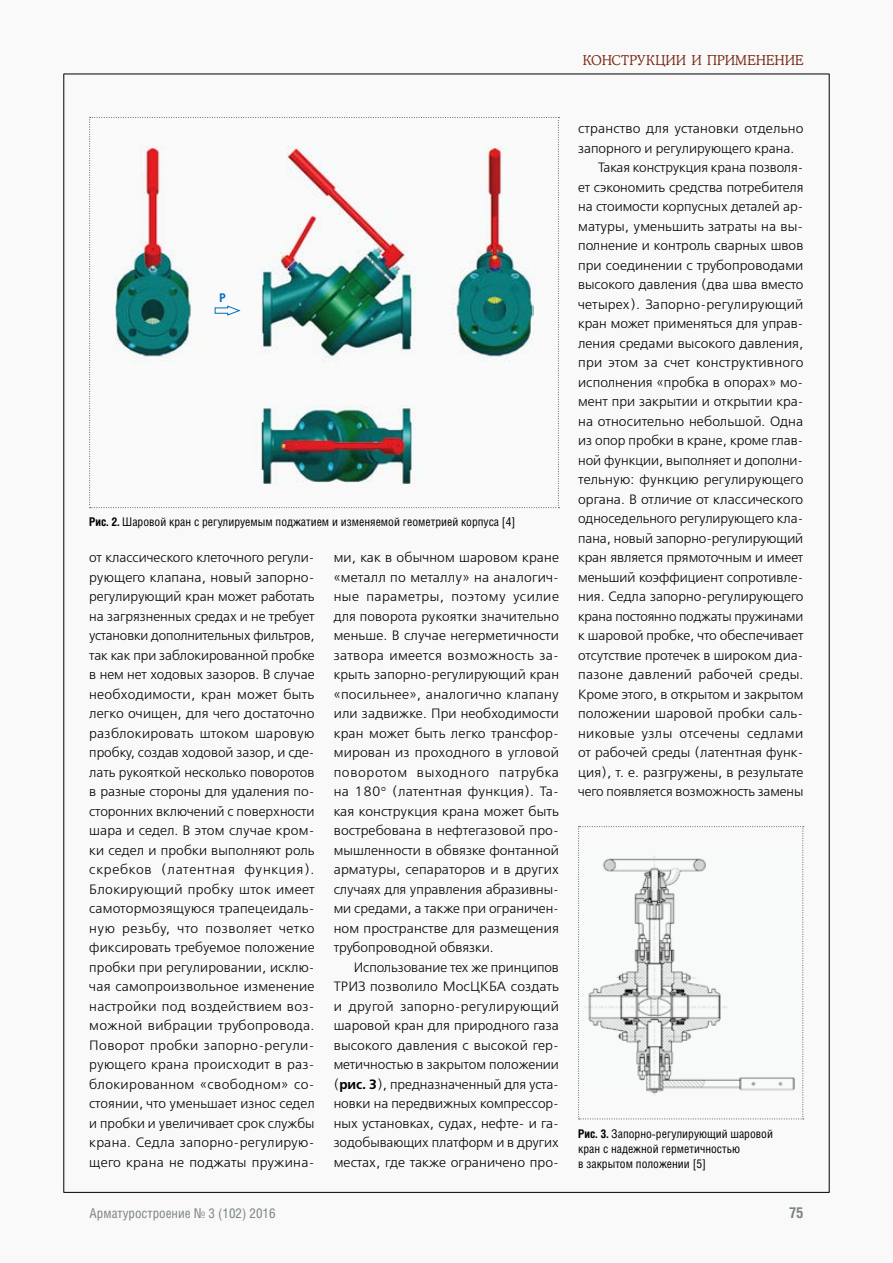
<style>
.page{position:relative;width:893px;height:1263px;background:#f9f9f9}
.page>*{position:absolute;margin:0;border:0;box-sizing:border-box;transform-origin:0 0}
.t1{font:700 15px "Helios Cond";color:#7c8386}
.t2{font:13.5px/19.5px "Free Set Light C";color:#000;text-align:justify}
.t3{font:13.5px "Free Set Light C";letter-spacing:.02em;color:#000}
.t4{font:13.5px "Helios Cond";color:#7c8386}
.t5{font:13.5px "Free Set Light C";letter-spacing:.03em;color:#000}
.t6{font:13.5px "Osvald Light C";letter-spacing:.03em;color:#7b2b15}
.t7{font:12px/15px "Helios Cond";color:#000}
.t8{font:700 12px "Helios Cond";color:#006fb9}
.s1{font-weight:700}
.s2{font-family:"Free Set Demi C"}
</style>
<div class="page">
<svg style="left:578px;top:826px;width:226px;height:293px"></svg>
<svg style="left:89px;top:117px;width:470px;height:391px"></svg>
<hr style="left:64px;top:74px;width:1px;height:1118px;background:#000">
<hr style="left:829px;top:74px;width:1px;height:1118px;background:#000">
<hr style="left:64px;top:74px;width:765px;height:1px;background:#000">
<hr style="left:64px;top:1192px;width:765px;height:1px;background:#000">
<p class="t6" style="left:583px;top:52px;width:222px">конструкции и применение</p>
<p class="t8" style="left:220px;top:290px;width:8px">Р</p>
<p class="t7" style="left:89px;top:514px;width:428px"><span class="s1">Рис. 2.</span> Шаровой кран с регулируемым поджатием и изменяемой геометрией корпуса [4]</p>
<p class="t2" style="left:89px;top:549px;width:227px">от классического клеточного регули&shy;рующего клапана, новый запорно&shy;регулирующий кран может работать на загрязненных средах и не требует установки дополнительных фильтров, так как при заблокированной пробке в нем нет ходовых зазоров. В случае необходимости, кран может быть легко очищен, для чего достаточно разблокировать штоком шаровую пробку, создав ходовой зазор, и сде&shy;лать рукояткой несколько поворотов в разные стороны для удаления по&shy;сторонних включений с поверхности шара и седел. В этом случае кром&shy;ки седел и пробки выполняют роль скребков (латентная функция).<br>Блокирующий пробку шток имеет самотормозящуюся трапецеидаль&shy;ную резьбу, что позволяет четко фиксировать требуемое положение пробки при регулировании, исклю&shy;чая самопроизвольное изменение настройки под воздействием воз&shy;можной вибрации трубопровода.<br>Поворот пробки запорно-регули&shy;рующего крана происходит в раз&shy;блокированном «свободном» со&shy;стоянии, что уменьшает износ седел и пробки и увеличивает срок службы крана. Седла запорно-регулирую&shy;щего крана не поджаты пружина-</p>
<p class="t2" style="left:334px;top:549px;width:227px">ми, как в обычном шаровом кране «металл по металлу» на аналогич&shy;ные параметры, поэтому усилие для поворота рукоятки значительно меньше. В случае негерметичности затвора имеется возможность за&shy;крыть запорно-регулирующий кран «посильнее», аналогично клапану или задвижке. При необходимости кран может быть легко трансфор&shy;мирован из проходного в угловой поворотом выходного патрубка на 180 (латентная функция). Та&shy;кая конструкция крана может быть востребована в нефтегазовой про&shy;мышленности в обвязке фонтанной арматуры, сепараторов и в других случаях для управления абразивны&shy;ми средами, а также при ограничен&shy;ном пространстве для размещения трубопроводной обвязки.</p>
<p class="t2" style="left:334px;top:958px;width:227px;text-indent:20px">Использование тех же принципов ТРИЗ позволило МосЦКБА создать и другой запорно-регулирующий шаровой кран для природного газа высокого давления с высокой гер&shy;метичностью в закрытом положении (<span class="s2">рис. 3</span>), предназначенный для уста&shy;новки на передвижных компрессор&shy;ных установках, судах, нефте- и га&shy;зодобывающих платформ и в других местах, где также ограничено про-</p>
<p class="t2" style="left:578px;top:120px;width:227px">странство для установки отдельно</p>
<p class="t2" style="left:578px;top:139px;width:218px">запорного и регулирующего крана.</p>
<p class="t2" style="left:598px;top:159px;width:207px">Такая конструкция крана позволя-</p>
<p class="t2" style="left:578px;top:178px;width:227px">ет сэкономить средства потребителя</p>
<p class="t2" style="left:578px;top:198px;width:227px">на стоимости корпусных деталей ар-</p>
<p class="t2" style="left:578px;top:217px;width:227px">матуры, уменьшить затраты на вы-</p>
<p class="t2" style="left:578px;top:237px;width:227px">полнение и контроль сварных швов</p>
<p class="t2" style="left:578px;top:256px;width:227px">при соединении с трубопроводами</p>
<p class="t2" style="left:578px;top:276px;width:227px">высокого давления (два шва вместо</p>
<p class="t3" style="left:578px;top:297px;width:227px">четырех). Запорно-регулирующий</p>
<p class="t2" style="left:578px;top:315px;width:227px">кран может применяться для управ-</p>
<p class="t2" style="left:578px;top:334px;width:227px">ления средами высокого давления,</p>
<p class="t3" style="left:578px;top:355px;width:227px">при этом за счет конструктивного</p>
<p class="t2" style="left:578px;top:373px;width:227px">исполнения «пробка в опорах» мо-</p>
<p class="t2" style="left:578px;top:393px;width:227px">мент при закрытии и открытии кра-</p>
<p class="t2" style="left:578px;top:412px;width:227px">на относительно небольшой. Одна</p>
<p class="t2" style="left:578px;top:432px;width:227px">из опор пробки в кране, кроме глав-</p>
<p class="t2" style="left:578px;top:451px;width:227px">ной функции, выполняет и дополни-</p>
<p class="t2" style="left:578px;top:471px;width:227px">тельную: функцию регулирующего</p>
<p class="t2" style="left:578px;top:490px;width:227px">органа. В отличие от классического</p>
<p class="t2" style="left:578px;top:510px;width:227px">односедельного регулирующего кла-</p>
<p class="t2" style="left:578px;top:529px;width:227px">пана, новый запорно-регулирующий</p>
<p class="t2" style="left:578px;top:549px;width:227px">кран является прямоточным и имеет</p>
<p class="t2" style="left:578px;top:568px;width:227px">меньший коэффициент сопротивле-</p>
<p class="t2" style="left:578px;top:588px;width:227px">ния. Седла запорно-регулирующего</p>
<p class="t2" style="left:578px;top:607px;width:227px">крана постоянно поджаты пружинами</p>
<p class="t2" style="left:578px;top:627px;width:227px">к шаровой пробке, что обеспечивает</p>
<p class="t2" style="left:578px;top:646px;width:227px">отсутствие протечек в широком диа-</p>
<p class="t3" style="left:578px;top:667px;width:227px">пазоне давлений рабочей среды.</p>
<p class="t2" style="left:578px;top:685px;width:227px">Кроме этого, в открытом и закрытом</p>
<p class="t2" style="left:578px;top:705px;width:227px">положении шаровой пробки саль-</p>
<p class="t5" style="left:578px;top:726px;width:227px">никовые узлы отсечены седлами</p>
<p class="t2" style="left:578px;top:744px;width:227px">от рабочей среды (латентная функ-</p>
<p class="t2" style="left:578px;top:763px;width:227px">ция), т. е. разгружены, в результате</p>
<p class="t2" style="left:578px;top:783px;width:227px">чего появляется возможность замены</p>
<p class="t7" style="left:578px;top:1126px;width:196px"><span class="s1">Рис. 3.</span> Запорно-регулирующий шаровой кран с надежной герметичностью<br>в закрытом положении [5]</p>
<p class="t4" style="left:90px;top:1205px;width:187px">Арматуростроение № 3 (102) 2016</p>
<p class="t1" style="left:789px;top:1203px;width:16px">75</p>
</div>
